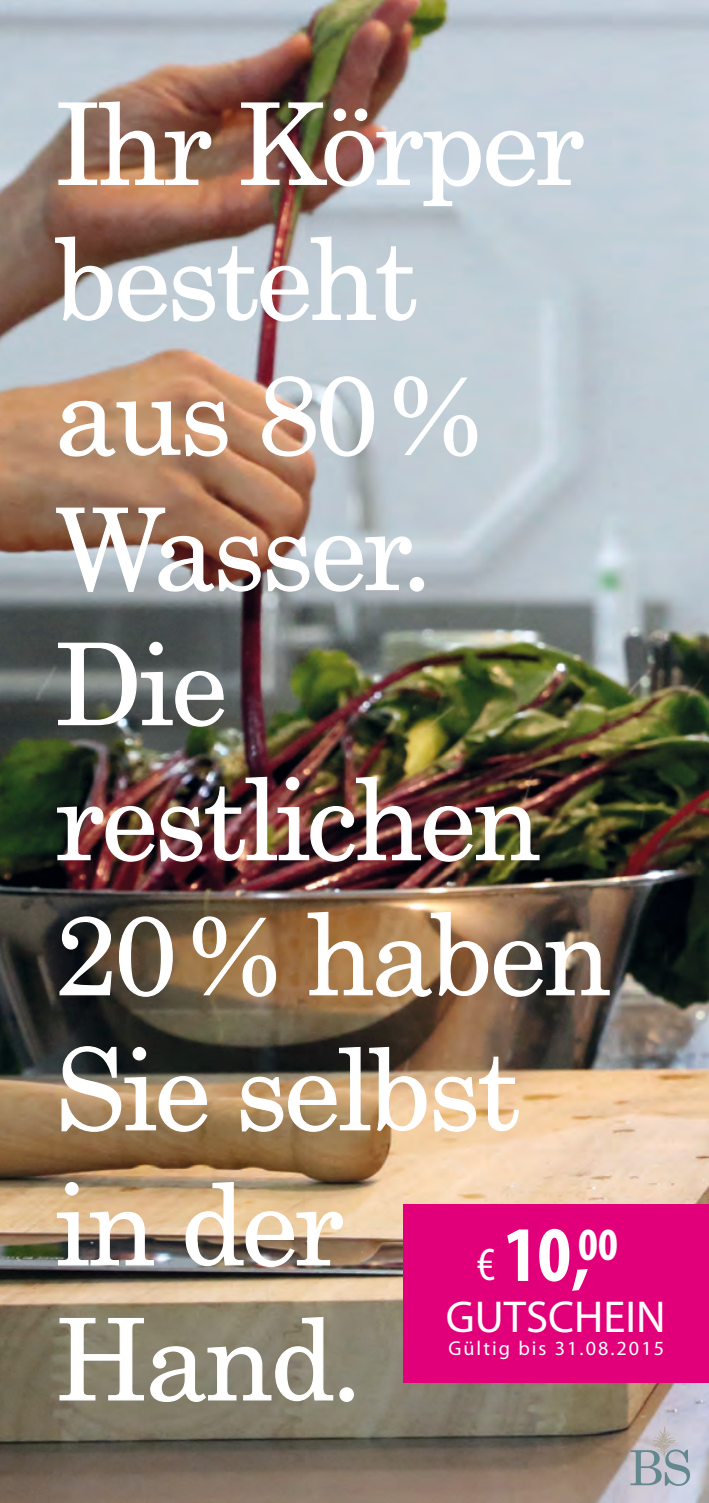
<style>
.page{position:relative;width:709px;height:1503px;background:#fff}
.page>*{position:absolute;margin:0;border:0;box-sizing:border-box;transform-origin:0 0}
.t1{font:112.5px/135px "Century";letter-spacing:-.03em;color:#fff}
.t2{font:700 condensed 79.25px "Myriad Pro";color:#fff}
.t3{font:condensed 47.75px "Myriad Pro";color:#fff}
.t4{font:44.75px "Myriad Pro";color:#fff}
.t5{font:20.25px "Myriad Pro";letter-spacing:.1em;color:#fff}
</style>
<div class="page">
<img style="left:0;top:0;width:709px;height:1502px">
<svg style="left:58px;top:101px;width:154px;height:85px;background:#967260"></svg>
<img style="left:240px;top:102px;width:344px;height:105px">
<svg style="left:54px;top:236px;width:363px;height:86px;background:#b6b7bb"></svg>
<svg style="left:59px;top:400px;width:169px;height:57px;background:#c49b7d"></svg>
<svg style="left:261px;top:375px;width:113px;height:82px;background:#c6beba"></svg>
<svg style="left:393px;top:375px;width:85px;height:82px;background:#c8d2d9"></svg>
<svg style="left:55px;top:507px;width:370px;height:85px;background:#a99b96"></svg>
<svg style="left:57px;top:641px;width:168px;height:86px;background:#656b69"></svg>
<img style="left:56px;top:776px;width:484px;height:86px">
<svg style="left:59px;top:915px;width:53px;height:81px;background:#3c3a38"></svg>
<svg style="left:118px;top:915px;width:55px;height:82px;background:#675b4a"></svg>
<svg style="left:192px;top:915px;width:85px;height:82px;background:#a3825c"></svg>
<img style="left:307px;top:911px;width:303px;height:86px">
<svg style="left:61px;top:1045px;width:147px;height:87px;background:#857560"></svg>
<svg style="left:240px;top:1046px;width:187px;height:86px;background:#988165"></svg>
<svg style="left:433px;top:1056px;width:86px;height:76px;background:#d9b893"></svg>
<img style="left:56px;top:1181px;width:99px;height:85px">
<img style="left:185px;top:1181px;width:158px;height:86px">
<svg style="left:59px;top:1316px;width:295px;height:86px;background:#918b79"></svg>
<svg style="left:630px;top:1425px;width:60px;height:60px;background:#b2b4bb"></svg>
<div style="left:404px;top:1203px;width:305px;height:179px;background:#e2007a"></div>
<p class="t1" style="left:55px;top:66px;width:558px">Ihr Körper besteht aus 80 %<br>Wasser.<br>Die restlichen<br>20 % haben<br>Sie selbst in der<br>Hand.</p>
<p class="t2" style="left:503px;top:1204px;width:116px">10,<sup>00</sup></p>
<p class="t3" style="left:477px;top:1235px;width:20px">€</p>
<p class="t4" style="left:446px;top:1289px;width:221px">GUTSCHEIN</p>
<p class="t5" style="left:448px;top:1335px;width:217px">Gültig bis 31.08.2015</p>
</div>
